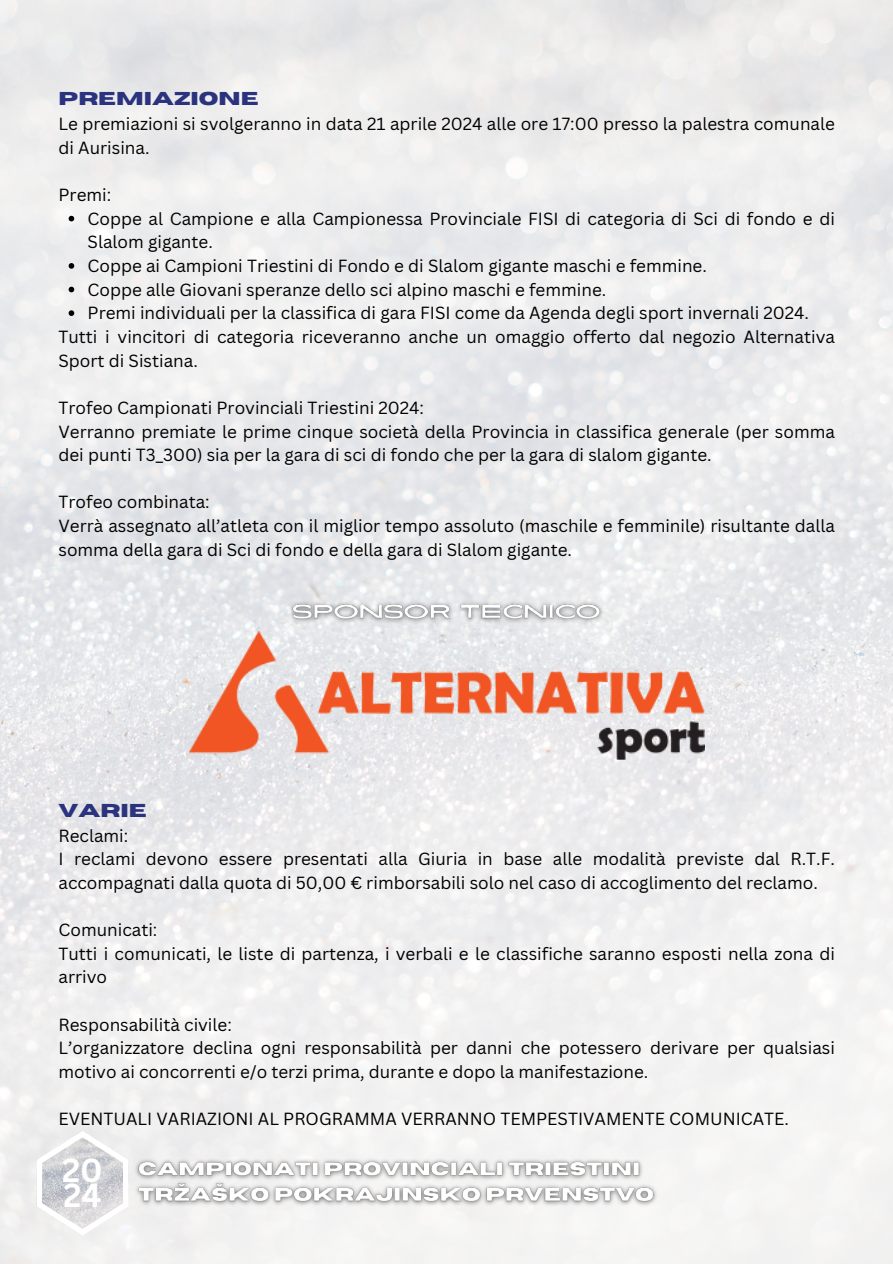
<style>
.page{position:relative;width:893px;height:1264px;background:#fff}
.page>*{position:absolute;margin:0;border:0;box-sizing:border-box;transform-origin:0 0}
.t1{font:700 32.4px/25.2px "Canva Sans";color:#fff}
.t2{font:700 18.6px "Horizon";color:#2b337e}
.t3{font:17.1px/23.7px "Canva Sans";color:#000}
</style>
<div class="page">
<img style="left:0;top:0;width:892px;height:1263px">
<svg style="left:69px;top:216px;width:5px;height:5px"></svg>
<svg style="left:69px;top:263px;width:5px;height:6px"></svg>
<svg style="left:69px;top:287px;width:5px;height:5px"></svg>
<svg style="left:69px;top:310px;width:5px;height:6px"></svg>
<svg style="left:36px;top:1130px;width:93px;height:105px"></svg>
<img style="left:131px;top:1153px;width:531px;height:57px">
<img style="left:285px;top:597px;width:323px;height:31px">
<img style="left:189px;top:631px;width:515px;height:129px">
<p class="t2" style="left:58px;top:87px;width:202px">PREMIAZIONE</p>
<p class="t3" style="left:58px;top:112px;width:778px">Le premiazioni si svolgeranno in data 21 aprile 2024 alle ore 17:00 presso la palestra comunale di Aurisina.</p>
<p class="t3" style="left:58px;top:183px;width:54px">Premi:</p>
<p class="t3" style="left:88px;top:207px;width:748px">Coppe al Campione e alla Campionessa Provinciale FISI di categoria di Sci di fondo e di</p>
<p class="t3" style="left:88px;top:230px;width:127px">Slalom gigante.</p>
<p class="t3" style="left:88px;top:254px;width:620px">Coppe ai Campioni Triestini di Fondo e di Slalom gigante maschi e femmine.</p>
<p class="t3" style="left:88px;top:278px;width:520px">Coppe alle Giovani speranze dello sci alpino maschi e femmine.</p>
<p class="t3" style="left:88px;top:301px;width:723px">Premi individuali per la classifica di gara FISI come da Agenda degli sport invernali 2024.</p>
<p class="t3" style="left:58px;top:325px;width:777px">Tutti i vincitori di categoria riceveranno anche un omaggio offerto dal negozio Alternativa</p>
<p class="t3" style="left:58px;top:348px;width:141px">Sport di Sistiana.</p>
<p class="t3" style="left:58px;top:396px;width:777px">Trofeo Campionati Provinciali Triestini 2024:<br>Verranno premiate le prime cinque società della Provincia in classifica generale (per somma dei punti T3_300) sia per la gara di sci di fondo che per la gara di slalom gigante.</p>
<p class="t3" style="left:58px;top:490px;width:777px">Trofeo combinata:<br>Verrà assegnato all’atleta con il miglior tempo assoluto (maschile e femminile) risultante dalla somma della gara di Sci di fondo e della gara di Slalom gigante.</p>
<p class="t2" style="left:58px;top:798px;width:90px">VARIE</p>
<p class="t3" style="left:58px;top:823px;width:777px">Reclami:<br>I reclami devono essere presentati alla Giuria in base alle modalità previste dal R.T.F. accompagnati dalla quota di 50,00 € rimborsabili solo nel caso di accoglimento del reclamo.</p>
<p class="t3" style="left:58px;top:918px;width:777px">Comunicati:<br>Tutti i comunicati, le liste di partenza, i verbali e le classifiche saranno esposti nella zona di arrivo</p>
<p class="t3" style="left:58px;top:1012px;width:778px">Responsabilità civile:<br>L’organizzatore declina ogni responsabilità per danni che potessero derivare per qualsiasi motivo ai concorrenti e/o terzi prima, durante e dopo la manifestazione.</p>
<p class="t3" style="left:58px;top:1107px;width:732px">EVENTUALI VARIAZIONI AL PROGRAMMA VERRANNO TEMPESTIVAMENTE COMUNICATE.</p>
<h1 class="t1" style="left:62px;top:1158px;width:42px">20<br>24</h1>
</div>
